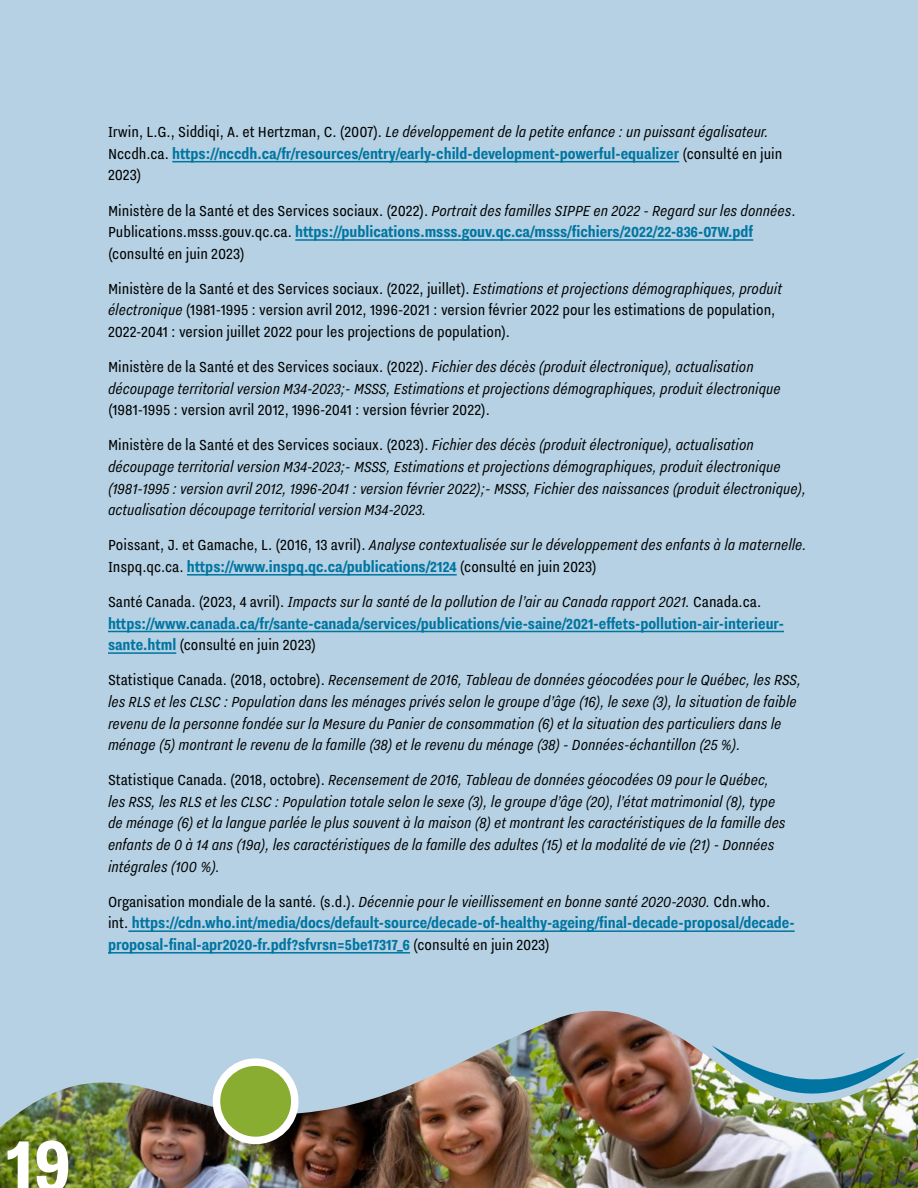
<style>
.page{position:relative;width:918px;height:1188px;background:#b5d1e3}
.page>*{position:absolute;margin:0;border:0;box-sizing:border-box;transform-origin:0 0}
.t1{font:700 90px "Nitti Grotesk Cond";color:#fff}
.t2{font:italic 18px/21.6px "Nitti Grotesk Cond";color:#000}
.t3{font:18px/21.6px "Nitti Grotesk Cond";color:#000}
.t4{font:700 18px/21.6px "Nitti Grotesk Cond";color:#0075a1}
.s1{font-weight:400;color:#000}
.s2{font-weight:400;font-style:italic;color:#000}
.s3{font-style:italic}
.s4{font-weight:700;color:#0075a1}
.s5{font-style:normal}
</style>
<div class="page">
<hr style="left:172px;top:161px;width:507px;height:1px;background:#0075a1">
<hr style="left:295px;top:239px;width:458px;height:2px;background:#0075a1">
<hr style="left:187px;top:574px;width:270px;height:2px;background:#0075a1">
<hr style="left:108px;top:631px;width:676px;height:1px;background:#0075a1">
<hr style="left:108px;top:652px;width:68px;height:2px;background:#0075a1">
<hr style="left:128px;top:930px;width:667px;height:2px;background:#0075a1">
<hr style="left:108px;top:952px;width:302px;height:2px;background:#0075a1">
<img style="left:0;top:1011px;width:918px;height:177px">
<div style="left:217px;top:1062px;width:78px;height:78px;background:#88ad31;border-radius:50%"></div>
<div style="left:213px;top:1058px;width:86px;height:86px;border:8px solid #fff;border-radius:50%"></div>
<img style="left:712px;top:1045px;width:194px;height:93px">
<p class="t4" style="left:108px;top:121px;width:676px"><span class="s1">Irwin, L.G., Siddiqi, A. et Hertzman, C. (2007).</span> <span class="s2">Le développement de la petite enfance : un puissant égalisateur.<br></span><span class="s1">Nccdh.ca.</span> https://nccdh.ca/fr/resources/entry/early-child-development-powerful-equalizer <span class="s1">(consulté en juin<br>2023)</span></p>
<p class="t3" style="left:108px;top:199px;width:689px">Ministère de la Santé et des Services sociaux. (2022). <span class="s3">Portrait des familles SIPPE en 2022 - Regard sur les données</span>.<br>Publications.msss.gouv.qc.ca. <span class="s4">https://publications.msss.gouv.qc.ca/msss/fichiers/2022/22-836-07W.pdf </span>(consulté en juin 2023)</p>
<p class="t3" style="left:108px;top:278px;width:676px">Ministère de la Santé et des Services sociaux. (2022, juillet). <span class="s3">Estimations et projections démographiques, produit électronique</span> (1981-1995 : version avril 2012, 1996-2021 : version février 2022 pour les estimations de population,<br>2022-2041 : version juillet 2022 pour les projections de population).</p>
<p class="t2" style="left:108px;top:356px;width:674px"><span class="s5">Ministère de la Santé et des Services sociaux. (2022).</span> Fichier des décès (produit électronique), actualisation découpage territorial version M34-2023;- MSSS, Estimations et projections démographiques, produit électronique</p>
<p class="t3" style="left:108px;top:392px;width:647px;line-height:35.1px">(1981-1995 : version avril 2012, 1996-2041 : version février 2022).<br>Ministère de la Santé et des Services sociaux. (2023). <span class="s3">Fichier des décès (produit électronique), actualisation</span></p>
<p class="t2" style="left:108px;top:456px;width:700px">découpage territorial version M34-2023;- MSSS, Estimations et projections démographiques, produit électronique (1981-1995 : version avril 2012, 1996-2041 : version février 2022);- MSSS, Fichier des naissances (produit électronique), actualisation découpage territorial version M34-2023.</p>
<p class="t3" style="left:108px;top:534px;width:700px">Poissant, J. et Gamache, L. (2016, 13 avril). <span class="s3">Analyse contextualisée sur le développement des enfants à la maternelle.<br></span>Inspq.qc.ca. <span class="s4">https://www.inspq.qc.ca/publications/2124</span> (consulté en juin 2023)</p>
<p class="t4" style="left:108px;top:591px;width:677px"><span class="s1">Santé Canada. (2023, 4 avril).</span> <span class="s2">Impacts sur la santé de la pollution de l’air au Canada rapport 2021.</span> <span class="s1">Canada.ca. </span>https://www.canada.ca/fr/sante-canada/services/publications/vie-saine/2021-effets-pollution-air-interieur&shy;sante.html <span class="s1">(consulté en juin 2023)</span></p>
<p class="t2" style="left:108px;top:669px;width:695px"><span class="s5">Statistique Canada. (2018, octobre).</span> Recensement de 2016, Tableau de données géocodées pour le Québec, les RSS, les RLS et les CLSC : Population dans les ménages privés selon le groupe d’âge (16), le sexe (3), la situation de faible revenu de la personne fondée sur la Mesure du Panier de consommation (6) et la situation des particuliers dans le ménage (5) montrant le revenu de la famille (38) et le revenu du ménage (38) - Données-échantillon (25 %).</p>
<p class="t2" style="left:108px;top:769px;width:679px"><span class="s5">Statistique Canada. (2018, octobre).</span> Recensement de 2016, Tableau de données géocodées 09 pour le Québec, les RSS, les RLS et les CLSC : Population totale selon le sexe (3), le groupe d’âge (20), l’état matrimonial (8), type de ménage (6) et la langue parlée le plus souvent à la maison (8) et montrant les caractéristiques de la famille des enfants de 0 à 14 ans (19a), les caractéristiques de la famille des adultes (15) et la modalité de vie (21) - Données intégrales (100 %).</p>
<p class="t4" style="left:108px;top:890px;width:688px"><span class="s1">Organisation mondiale de la santé. (s.d.).</span> <span class="s2">Décennie pour le vieillissement en bonne santé 2020-2030.</span> <span class="s1">Cdn.who. int.</span> https://cdn.who.int/media/docs/default-source/decade-of-healthy-ageing/final-decade-proposal/decade&shy;proposal-final-apr2020-fr.pdf?sfvrsn=5be17317_6 <span class="s1">(consulté en juin 2023)</span></p>
<h1 class="t1" style="left:6px;top:1117px;width:67px">19</h1>
</div>
